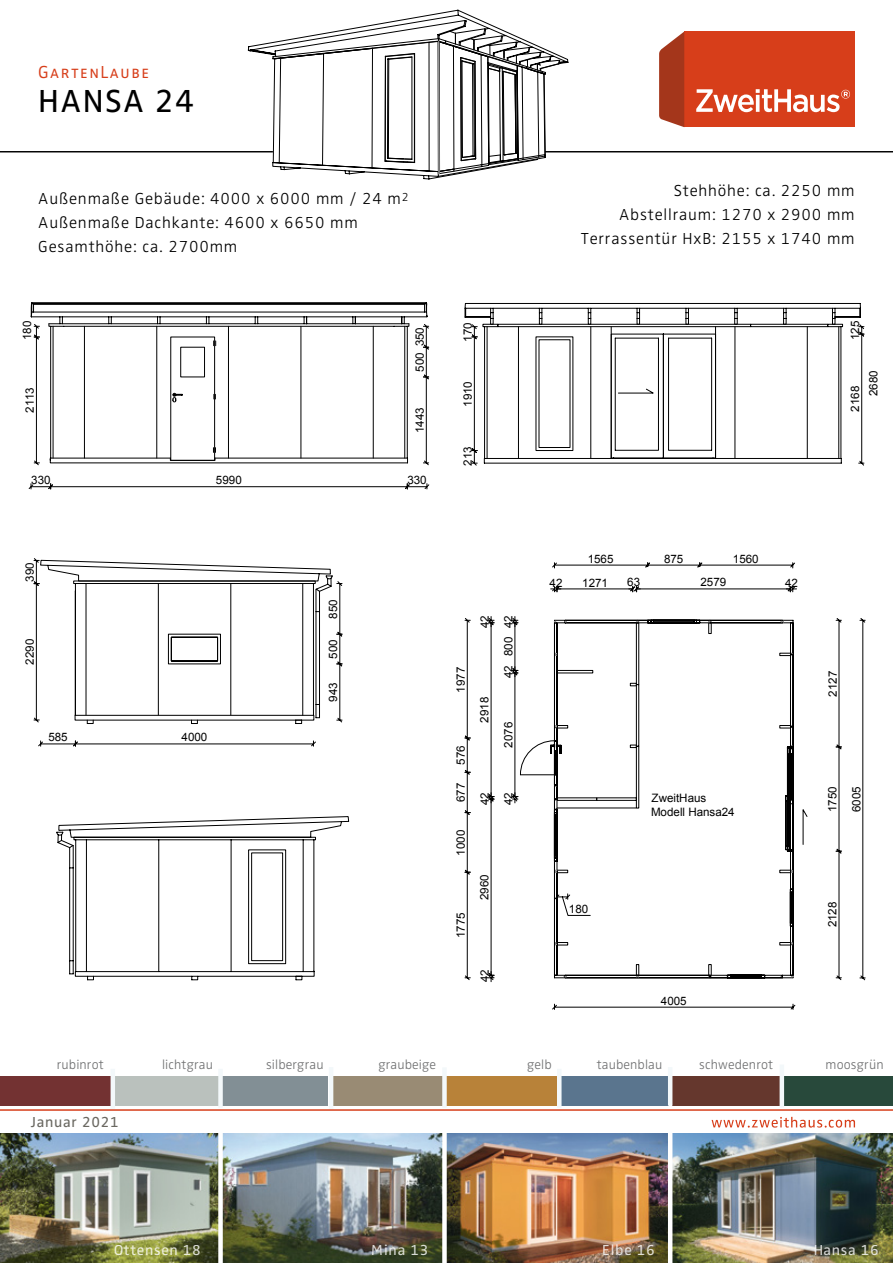
<style>
.page{position:relative;width:893px;height:1263px;background:#fff}
.page>*{position:absolute;margin:0;border:0;box-sizing:border-box;transform-origin:0 0}
.t1{font:33px "Zwo";letter-spacing:.04em;color:#000}
.t2{font:18px "Zwo Semi Light SC";letter-spacing:.05em;color:#d73e1a}
.t3{font:300 16.5px/24px "Zwo";letter-spacing:.05em;color:#000}
.t4{font:15px "Zwo";letter-spacing:.05em;color:#fff}
.t5{font:15px "Zwo";letter-spacing:.05em;color:#6a6861}
.t6{font:300 13.5px "Zwo";letter-spacing:.01em;color:#707172}
.t7{font:11.55px/13.8px "Arial";color:#000}
</style>
<div class="page">
<hr style="left:0;top:151px;width:893px;height:1px;background:#000">
<img style="left:0;top:1133px;width:218px;height:130px">
<div style="left:0;top:1076px;width:111px;height:30px;background:#733232"></div>
<div style="left:114px;top:1076px;width:108px;height:30px;background:#bac1bd"></div>
<div style="left:222px;top:1076px;width:106px;height:30px;background:#828f95"></div>
<div style="left:329px;top:1076px;width:116px;height:30px;background:#998b74"></div>
<div style="left:444px;top:1076px;width:113px;height:30px;background:#b88239"></div>
<div style="left:560px;top:1076px;width:109px;height:30px;background:#5a758e"></div>
<div style="left:672px;top:1076px;width:108px;height:30px;background:#65372d"></div>
<div style="left:783px;top:1076px;width:110px;height:30px;background:#28493b"></div>
<hr style="left:111px;top:1069px;width:4px;height:40px;background:#f3f8fa">
<div style="left:218px;top:1069px;width:5px;height:39px;background:#f3f8fa"></div>
<hr style="left:329px;top:1067px;width:4px;height:42px;background:#f3f8fa">
<div style="left:442px;top:1067px;width:5px;height:41px;background:#f3f8fa"></div>
<div style="left:557px;top:1069px;width:5px;height:39px;background:#f3f8fa"></div>
<hr style="left:668px;top:1067px;width:4px;height:39px;background:#f3f8fa">
<hr style="left:780px;top:1064px;width:4px;height:44px;background:#f3f8fa">
<div style="left:684px;top:31px;width:171px;height:96px;background:#d73e1a"></div>
<svg style="left:659px;top:32px;width:25px;height:95px;background:#b1533c"></svg>
<svg style="left:696px;top:89px;width:154px;height:23px"></svg>
<hr style="left:0;top:1109px;width:893px;height:2px;background:#d73e1a">
<img style="left:223px;top:1133px;width:670px;height:130px">
<div style="left:442px;top:1127px;width:5px;height:136px;background:#fff"></div>
<hr style="left:668px;top:1129px;width:4px;height:134px;background:#fff">
<svg style="left:712px;top:1117px;width:143px;height:10px"></svg>
<svg style="left:248px;top:9px;width:321px;height:171px"></svg>
<svg style="left:29px;top:303px;width:400px;height:186px"></svg>
<svg style="left:465px;top:303px;width:399px;height:162px"></svg>
<svg style="left:552px;top:1004px;width:243px;height:5px"></svg>
<svg style="left:860px;top:618px;width:5px;height:362px"></svg>
<svg style="left:552px;top:563px;width:243px;height:5px"></svg>
<svg style="left:465px;top:586px;width:376px;height:396px"></svg>
<svg style="left:337px;top:581px;width:5px;height:141px"></svg>
<svg style="left:34px;top:558px;width:5px;height:164px"></svg>
<svg style="left:40px;top:560px;width:292px;height:164px"></svg>
<svg style="left:38px;top:741px;width:278px;height:5px"></svg>
<hr style="left:86px;top:583px;width:1px;height:132px;background:#000">
<hr style="left:158px;top:583px;width:1px;height:132px;background:#000">
<hr style="left:231px;top:583px;width:1px;height:132px;background:#000">
<hr style="left:302px;top:583px;width:1px;height:132px;background:#000">
<svg style="left:57px;top:816px;width:292px;height:164px"></svg>
<hr style="left:557px;top:808px;width:79px;height:1px;background:#000">
<h2 class="t2" style="left:38px;top:62px;width:113px">GartenLaube</h2>
<h1 class="t1" style="left:38px;top:82px;width:157px">HANSA 24</h1>
<h3 class="t3" style="left:38px;top:187px;width:372px">Außenmaße Gebäude: 4000 x 6000 mm / 24 m<sup>2<br></sup>Außenmaße Dachkante: 4600 x 6650 mm<br>Gesamthöhe: ca. 2700mm</h3>
<p class="t7" style="left:20px;top:340px;width:21px;rotate:-90deg">180</p>
<p class="t7" style="left:23px;top:413px;width:27px;rotate:-90deg">2113</p>
<p class="t7" style="left:413px;top:372px;width:46px;rotate:-90deg">500 350</p>
<p class="t7" style="left:413px;top:433px;width:27px;rotate:-90deg">1443</p>
<p class="t7" style="left:31px;top:473px;width:21px">330</p>
<p class="t7" style="left:216px;top:473px;width:27px">5990</p>
<p class="t7" style="left:407px;top:473px;width:21px">330</p>
<p class="t7" style="left:461px;top:342px;width:21px;rotate:-90deg">170</p>
<p class="t7" style="left:461px;top:407px;width:27px;rotate:-90deg">1910</p>
<p class="t7" style="left:461px;top:466px;width:21px;rotate:-90deg">213</p>
<p class="t7" style="left:23px;top:582px;width:21px;rotate:-90deg">390</p>
<p class="t7" style="left:23px;top:665px;width:27px;rotate:-90deg">2290</p>
<p class="t7" style="left:48px;top:730px;width:21px">585</p>
<p class="t7" style="left:182px;top:730px;width:27px">4000</p>
<p class="t7" style="left:326px;top:618px;width:21px;rotate:-90deg">850</p>
<p class="t7" style="left:326px;top:659px;width:21px;rotate:-90deg">500</p>
<p class="t7" style="left:326px;top:702px;width:21px;rotate:-90deg">943</p>
<p class="t7" style="left:454px;top:693px;width:27px;rotate:-90deg">1977</p>
<p class="t7" style="left:454px;top:765px;width:21px;rotate:-90deg">576</p>
<p class="t7" style="left:454px;top:802px;width:21px;rotate:-90deg">677</p>
<p class="t7" style="left:454px;top:856px;width:27px;rotate:-90deg">1000</p>
<p class="t7" style="left:454px;top:938px;width:27px;rotate:-90deg">1775</p>
<p class="t7" style="left:473px;top:628px;width:14px;line-height:23.9px;rotate:-90deg">42<br>42</p>
<p class="t7" style="left:502px;top:656px;width:21px;rotate:-90deg">800</p>
<p class="t7" style="left:478px;top:723px;width:27px;rotate:-90deg">2918</p>
<p class="t7" style="left:502px;top:678px;width:14px;rotate:-90deg">42</p>
<p class="t7" style="left:502px;top:747px;width:27px;rotate:-90deg">2076</p>
<p class="t7" style="left:478px;top:805px;width:14px;rotate:-90deg">42</p>
<p class="t7" style="left:502px;top:805px;width:14px;rotate:-90deg">42</p>
<p class="t7" style="left:478px;top:900px;width:27px;rotate:-90deg">2960</p>
<p class="t7" style="left:478px;top:982px;width:14px;rotate:-90deg">42</p>
<h3 class="t3" style="left:581px;top:178px;width:276px;text-align:right">Stehhöhe: ca. 2250 mm<br>Abstellraum: 1270 x 2900 mm<br>Terrassentür HxB: 2155 x 1740 mm</h3>
<p class="t7" style="left:848px;top:340px;width:21px;rotate:-90deg">125</p>
<p class="t7" style="left:848px;top:412px;width:27px;rotate:-90deg">2168</p>
<p class="t7" style="left:867px;top:396px;width:27px;rotate:-90deg">2680</p>
<p class="t7" style="left:588px;top:552px;width:27px">1565</p>
<p class="t7" style="left:664px;top:552px;width:21px">875</p>
<p class="t7" style="left:733px;top:552px;width:27px">1560</p>
<p class="t7" style="left:550px;top:576px;width:14px">42</p>
<p class="t7" style="left:582px;top:576px;width:27px">1271</p>
<p class="t7" style="left:627px;top:575px;width:14px">63</p>
<p class="t7" style="left:700px;top:575px;width:27px">2579</p>
<p class="t7" style="left:785px;top:576px;width:14px">42</p>
<p class="t7" style="left:826px;top:696px;width:27px;rotate:-90deg">2127</p>
<p class="t7" style="left:651px;top:791px;width:85px">ZweitHaus<br>Modell Hansa24</p>
<p class="t7" style="left:826px;top:812px;width:27px;rotate:-90deg">1750</p>
<p class="t7" style="left:850px;top:812px;width:27px;rotate:-90deg">6005</p>
<p class="t7" style="left:569px;top:902px;width:21px">180</p>
<p class="t7" style="left:826px;top:927px;width:27px;rotate:-90deg">2128</p>
<p class="t7" style="left:661px;top:994px;width:27px">4005</p>
<p class="t6" style="left:57px;top:1057px;width:48px">rubinrot</p>
<p class="t6" style="left:162px;top:1057px;width:52px">lichtgrau</p>
<p class="t6" style="left:266px;top:1057px;width:59px">silbergrau</p>
<p class="t6" style="left:378px;top:1057px;width:59px">graubeige</p>
<p class="t6" style="left:527px;top:1057px;width:26px">gelb</p>
<p class="t6" style="left:597px;top:1057px;width:67px">taubenblau</p>
<p class="t6" style="left:699px;top:1057px;width:75px">schwedenrot</p>
<p class="t6" style="left:825px;top:1057px;width:60px">moosgrün</p>
<p class="t5" style="left:31px;top:1114px;width:90px">Januar 2021</p>
<p class="t4" style="left:114px;top:1242px;width:88px">Ottensen 18</p>
<p class="t4" style="left:603px;top:1242px;width:54px">Elbe 16</p>
<p class="t4" style="left:372px;top:1242px;width:58px">Mina 13</p>
<p class="t4" style="left:813px;top:1242px;width:67px">Hansa 16</p>
</div>
